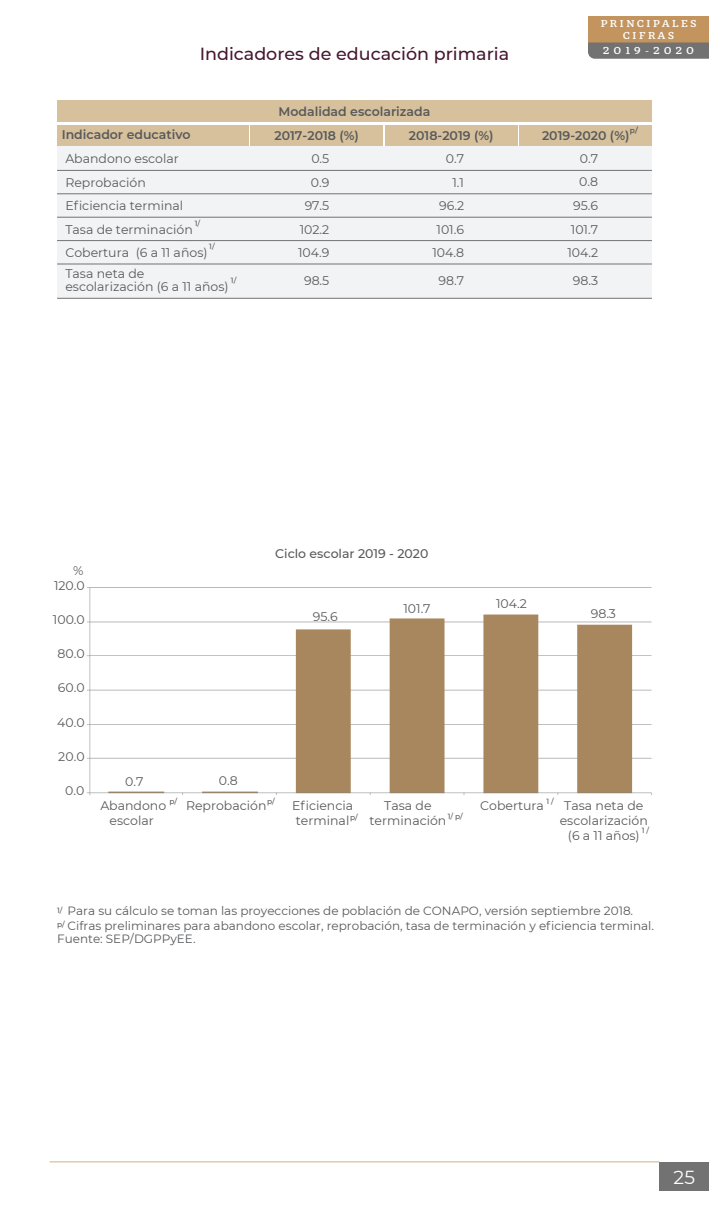
<style>
.page{position:relative;width:709px;height:1205px;background:#fff}
.page>*{position:absolute;margin:0;border:0;box-sizing:border-box;transform-origin:0 0}
.t1{font:18.75px "Montserrat";color:#fff}
.t2{font:500 17.5px "Montserrat";color:#461830}
.t3{font:12.5px/23.5px "Montserrat";color:#58595b;text-align:center}
.t4{font:600 12.5px "Montserrat";color:#58595b}
.t5{font:500 12.5px "Montserrat";color:#58595b}
.t6{font:12px/15px "Montserrat";color:#58595b}
.t7{font:12px "Montserrat";color:#57585a}
.t8{font:700 10px/12px "GMX";letter-spacing:.2em;color:#fff;text-align:center}
.t9{font:700 10px "GMX";letter-spacing:.4em;color:#fff}
.t10{font:500 7.5px "Montserrat";color:#58595b}
.t11{font:600 7.5px "Montserrat";color:#58595b}
</style>
<div class="page">
<div style="left:659px;top:1162px;width:50px;height:29px;background:#717271"></div>
<svg style="left:50px;top:1161px;width:609px;height:1px"></svg>
<div style="left:588px;top:16px;width:121px;height:27px;background:#c3945d"></div>
<div style="left:588px;top:43px;width:121px;height:16px;background:#717271"></div>
<hr style="left:90px;top:758px;width:561px;height:1px;background:#717271">
<hr style="left:90px;top:724px;width:561px;height:1px;background:#717271">
<hr style="left:90px;top:690px;width:561px;height:1px;background:#717271">
<hr style="left:90px;top:655px;width:561px;height:1px;background:#717271">
<hr style="left:90px;top:622px;width:561px;height:1px;background:#717271">
<hr style="left:90px;top:587px;width:561px;height:1px;background:#717271">
<svg style="left:108px;top:614px;width:524px;height:178px"></svg>
<hr style="left:89px;top:587px;width:1px;height:206px;background:#7e8182">
<hr style="left:90px;top:792px;width:561px;height:1px;background:#7e8182">
<div style="left:250px;top:125px;width:133px;height:22px;background:#d6c19c"></div>
<div style="left:385px;top:125px;width:132px;height:22px;background:#d6c19c"></div>
<div style="left:519px;top:125px;width:133px;height:22px;background:#d6c19c"></div>
<div style="left:57px;top:125px;width:191px;height:22px;background:#d6c19c"></div>
<div style="left:57px;top:100px;width:595px;height:22px;background:#d6c19c"></div>
<div style="left:57px;top:147px;width:595px;height:151px;background:#f2f3f4"></div>
<hr style="left:57px;top:170px;width:595px;height:1px;background:#717271">
<hr style="left:57px;top:193px;width:595px;height:1px;background:#717271">
<hr style="left:57px;top:217px;width:595px;height:1px;background:#717271">
<hr style="left:57px;top:240px;width:595px;height:1px;background:#717271">
<hr style="left:57px;top:264px;width:595px;height:1px;background:#717271">
<hr style="left:57px;top:298px;width:595px;height:1px;background:#717271">
<h2 class="t2" style="left:200px;top:41px;width:311px">Indicadores de educación primaria</h2>
<p class="t4" style="left:279px;top:102px;width:153px">Modalidad escolarizada</p>
<p class="t8" style="left:600px;top:17px;width:98px">PRINCIPALES<br>CIFRAS</p>
<p class="t9" style="left:603px;top:45px;width:93px">2019-2020</p>
<p class="t11" style="left:630px;top:125px;width:9px">p/</p>
<p class="t4" style="left:62px;top:126px;width:130px">Indicador educativo</p>
<p class="t4" style="left:274px;top:126px;width:86px">2017-2018 (%)</p>
<p class="t4" style="left:409px;top:126px;width:86px">2018-2019 (%)</p>
<p class="t4" style="left:542px;top:126px;width:89px">2019-2020 (%)</p>
<p class="t3" style="left:65px;top:146px;width:144px;text-align:left">Abandono escolar<br>Reprobación<br>Eficiencia terminal<br>Tasa de terminación<br>Cobertura (6 a 11 años)</p>
<p class="t3" style="left:65px;top:267px;width:165px;line-height:13px;text-align:left">Tasa neta de escolarización (6 a 11 años)</p>
<p class="t3" style="left:567px;top:146px;width:32px;text-align:right">0.7<br>0.8<br>95.6<br>101.7<br>104.2</p>
<p class="t3" style="left:573px;top:268px;width:27px">98.3</p>
<p class="t3" style="left:432px;top:146px;width:33px;text-align:right">0.7<br>1.1<br>96.2<br>101.6<br>104.8</p>
<p class="t3" style="left:438px;top:268px;width:27px">98.7</p>
<p class="t3" style="left:298px;top:146px;width:33px;text-align:right">0.5<br>0.9<br>97.5<br>102.2<br>104.9</p>
<p class="t3" style="left:304px;top:268px;width:27px">98.5</p>
<p class="t10" style="left:195px;top:218px;width:7px">1/</p>
<p class="t10" style="left:209px;top:241px;width:7px">1/</p>
<p class="t10" style="left:231px;top:275px;width:7px">1/</p>
<p class="t3" style="left:73px;top:558px;width:12px">%</p>
<p class="t3" style="left:54px;top:573px;width:32px">120.0</p>
<p class="t3" style="left:53px;top:607px;width:33px">100.0</p>
<p class="t3" style="left:57px;top:641px;width:29px">80.0</p>
<p class="t3" style="left:58px;top:675px;width:28px">60.0</p>
<p class="t3" style="left:57px;top:710px;width:29px">40.0</p>
<p class="t3" style="left:58px;top:744px;width:28px">20.0</p>
<p class="t3" style="left:65px;top:778px;width:21px">0.0</p>
<p class="t5" style="left:275px;top:544px;width:155px">Ciclo escolar 2019 - 2020</p>
<p class="t3" style="left:313px;top:604px;width:26px">95.6</p>
<p class="t3" style="left:403px;top:596px;width:29px">101.7</p>
<p class="t3" style="left:496px;top:592px;width:32px">104.2</p>
<p class="t3" style="left:125px;top:769px;width:20px">0.7</p>
<p class="t3" style="left:219px;top:769px;width:20px">0.8</p>
<p class="t3" style="left:590px;top:602px;width:27px">98.3</p>
<p class="t10" style="left:169px;top:796px;width:9px">p/</p>
<p class="t10" style="left:267px;top:796px;width:9px">p/</p>
<p class="t3" style="left:480px;top:793px;width:65px">Cobertura</p>
<p class="t10" style="left:546px;top:796px;width:9px">1 /</p>
<p class="t3" style="left:559px;top:797px;width:90px;line-height:15px">Tasa neta de escolarización (6 a 11 años)</p>
<p class="t3" style="left:100px;top:797px;width:67px;line-height:15px">Abandono escolar</p>
<p class="t3" style="left:186px;top:793px;width:82px">Reprobación</p>
<p class="t3" style="left:292px;top:797px;width:63px;line-height:15px">Eficiencia terminal</p>
<p class="t3" style="left:369px;top:797px;width:78px;line-height:15px">Tasa de terminación</p>
<p class="t10" style="left:350px;top:812px;width:9px">p/</p>
<p class="t10" style="left:448px;top:811px;width:17px">1/ p/</p>
<p class="t10" style="left:642px;top:825px;width:9px">1 /</p>
<p class="t10" style="left:57px;top:905px;width:7px">1/</p>
<p class="t7" style="left:57px;top:930px;width:140px">Fuente: SEP/DGPPyEE.</p>
<p class="t6" style="left:68px;top:903px;width:588px">Para su cálculo se toman las proyecciones de población de CONAPO, versión septiembre 2018.<br>Cifras preliminares para abandono escolar, reprobación, tasa de terminación y eficiencia terminal.</p>
<p class="t10" style="left:57px;top:919px;width:9px">p/</p>
<h1 class="t1" style="left:673px;top:1164px;width:23px">25</h1>
</div>
